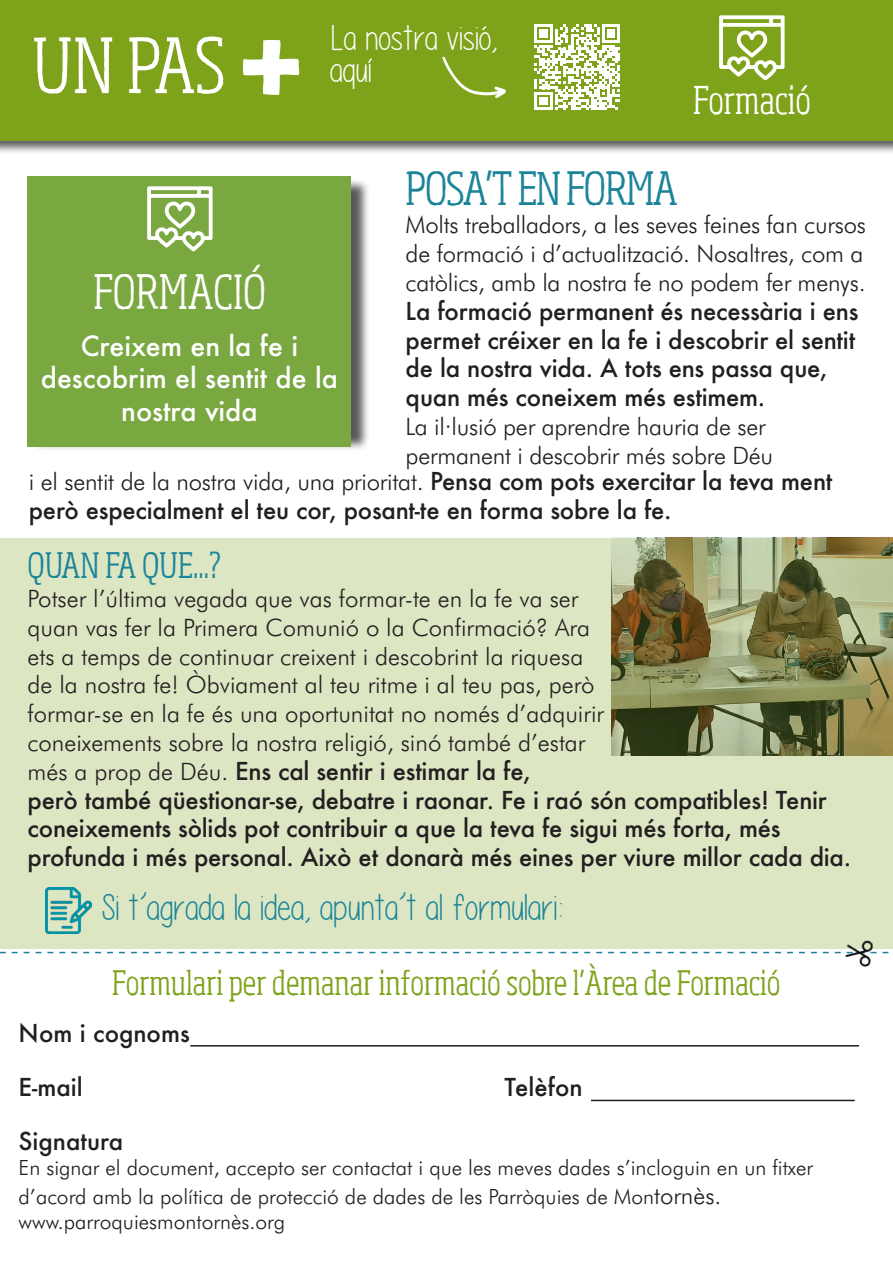
<style>
.page{position:relative;width:893px;height:1263px;background:#fff}
.page>*{position:absolute;margin:0;border:0;box-sizing:border-box;transform-origin:0 0}
.t1{font:800 condensed 120px "Sohoma";color:#fff}
.t2{font:300 condensed 75px "Sohoma";color:#fff}
.t3{font:300 condensed 46.5px "Sohoma";color:#fff}
.t4{font:300 condensed 45px "Sohoma";letter-spacing:-.025em;color:#1c8499}
.t5{font:37.5px "Please write me a song";color:#1c8499}
.t6{font:300 condensed 37.5px "Sohoma";color:#fff}
.t7{font:36px/31.5px "Please write me a song";color:#fff}
.t8{font:300 condensed 34.5px "Sohoma";color:#1c8499}
.t9{font:300 condensed 33px "Sohoma";color:#7ea21a}
.t10{font:500 27px/32.4px "Futura";color:#fff;text-align:center}
.t11{font:300 24px/28.8px "Futura BT";color:#231f20}
.t12{font:500 24px/28.8px "Futura";letter-spacing:-.01em;color:#231f20}
.t13{font:300 21px/28.8px "Futura BT";color:#231f20}
.s1{font-family:"Futura BT";font-weight:300}
.s2{font-family:"Futura";font-weight:500}
.s3{font-size:24px}
</style>
<div class="page">
<div style="left:0;top:0;width:893px;height:154px;background:#231f20;opacity:.75"></div>
<div style="left:0;top:0;width:893px;height:140px;background:#7ea21a"></div>
<div style="left:30px;top:178px;width:340px;height:273px;background:#231f20;opacity:.75"></div>
<div style="left:28px;top:176px;width:323px;height:257px;background:#79a740"></div>
<div style="left:28px;top:307px;width:323px;height:139px;background:#79a740"></div>
<img style="left:147px;top:186px;width:66px;height:66px">
<svg style="left:534px;top:24px;width:86px;height:86px"></svg>
<img style="left:443px;top:58px;width:63px;height:39px">
<img style="left:719px;top:15px;width:66px;height:64px">
<svg style="left:0;top:538px;width:893px;height:410px;background:#cdd5b1"></svg>
<img style="left:45px;top:887px;width:46px;height:46px">
<hr style="left:190px;top:1045px;width:669px;height:1px;background:#231f20">
<hr style="left:591px;top:1100px;width:264px;height:1px;background:#231f20">
<svg style="left:0;top:952px;width:888px;height:1px"></svg>
<img style="left:834px;top:930px;width:50px;height:37px">
<p class="t2" style="left:32px;top:18px;width:195px">UN PAS</p>
<p class="t1" style="left:239px;top:2px;width:66px">+</p>
<p class="t7" style="left:331px;top:23px;width:169px">La nostra visió, aquí</p>
<p class="t6" style="left:693px;top:76px;width:119px">Formació</p>
<p class="t4" style="left:406px;top:159px;width:274px">POSA’T EN FORMA</p>
<p class="t12" style="left:406px;top:210px;width:462px"><span class="s1">Molts treballadors, a les seves feines fan cursos de formació i d’actualització. Nosaltres, com a catòlics, amb la nostra fe no podem fer menys.<br></span>La formació permanent és necessària i ens permet créixer en la fe i descobrir el sentit de la nostra vida. A tots ens passa que, quan més coneixem més estimem.</p>
<p class="t11" style="left:406px;top:412px;width:369px">La il·lusió per aprendre hauria de ser permanent i descobrir més sobre Déu</p>
<p class="t3" style="left:93px;top:262px;width:174px">FORMACIÓ</p>
<p class="t10" style="left:41px;top:329px;width:299px">Creixem en la fe i descobrim el sentit de la nostra vida</p>
<p class="t12" style="left:29px;top:467px;width:805px"><span class="s1">i el sentit de la nostra vida, una prioritat.</span> Pensa com pots exercitar la teva ment però especialment el teu cor, posant-te en forma sobre la fe.</p>
<p class="t8" style="left:28px;top:543px;width:195px">QUAN FA QUE...?</p>
<p class="t11" style="left:28px;top:584px;width:825px">Potser l’última vegada que vas formar-te en la fe va ser<br>quan vas fer la Primera Comunió o la Confirmació? Ara<br>ets a temps de continuar creixent i descobrint la riquesa<br>de la nostra fe! Òbviament al teu ritme i al teu pas, però<br>formar-se en la fe és una oportunitat no només d’adquirir<br>coneixements sobre la nostra religió, sinó també d’estar<br>més a prop de Déu. <span class="s2">Ens cal sentir i estimar la fe,<br>però també qüestionar-se, debatre i raonar. Fe i raó són compatibles! Tenir coneixements sòlids pot contribuir a que la teva fe sigui més forta, més profunda i més personal. Això et donarà més eines per viure millor cada dia.</span></p>
<p class="t5" style="left:101px;top:888px;width:464px">Si t’agrada la idea, apunta’t al formulari:</p>
<p class="t9" style="left:112px;top:962px;width:670px">Formulari per demanar informació sobre l’Àrea de Formació</p>
<p class="t12" style="left:19px;top:1018px;width:173px">Nom i cognoms</p>
<p class="t12" style="left:19px;top:1072px;width:66px">E-mail</p>
<p class="t12" style="left:505px;top:1072px;width:80px">Telèfon</p>
<p class="t12" style="left:19px;top:1126px;width:106px">Signatura</p>
<p class="t13" style="left:19px;top:1153px;width:796px">En signar el document, accepto ser contactat i que les meves dades s’incloguin en un fitxer d’acord amb la política de protecció de dades de les Parròquies de Mon<span class="s3">tornès.</span></p>
<p class="t13" style="left:19px;top:1207px;width:268px">www.parroquiesmontornès.org</p>
</div>
